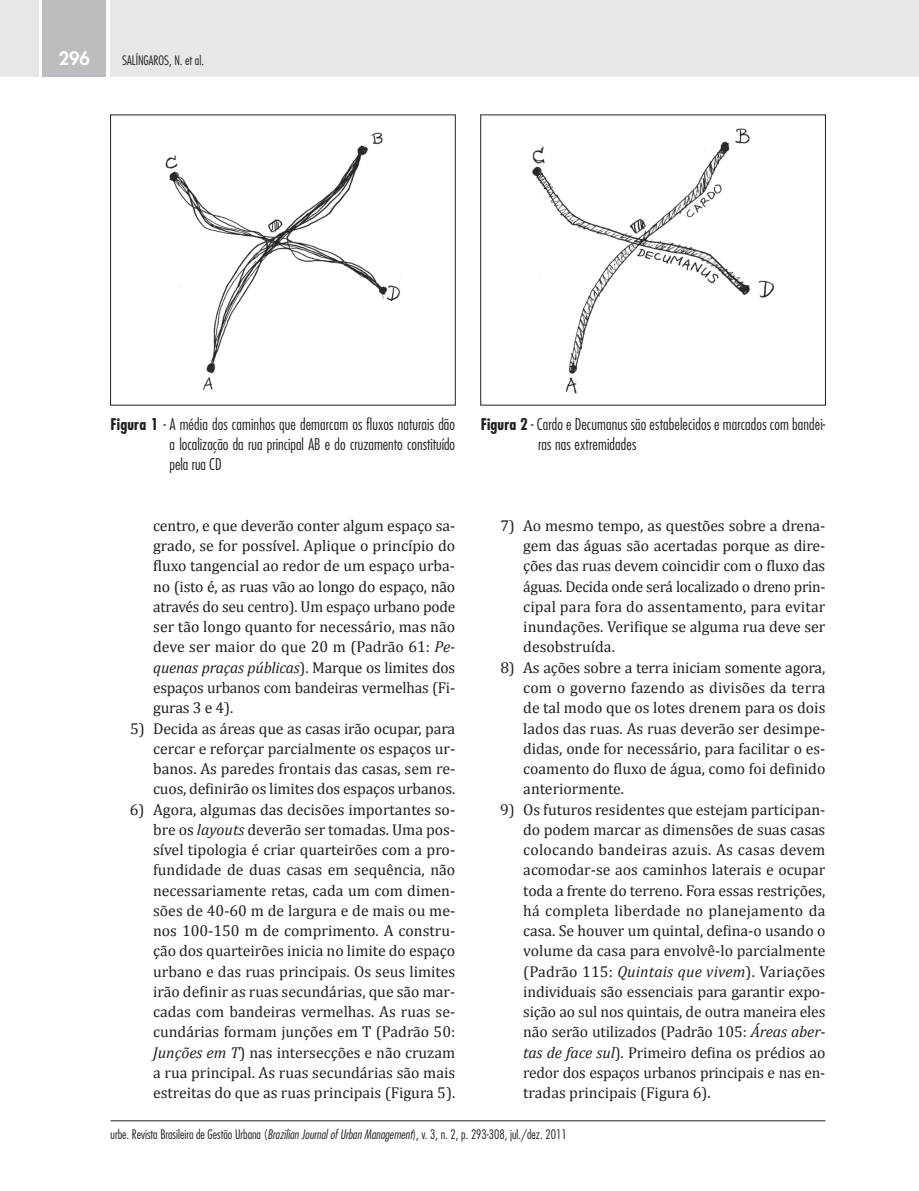
<style>
.page{position:relative;width:919px;height:1191px;background:#fff}
.page>*{position:absolute;margin:0;border:0;box-sizing:border-box;transform-origin:0 0}
.t1{font:800 18px "Futura Std";color:#fff}
.t2{font:15.75px/20.2px "Cambria";color:#231f20;text-align:justify}
.t3{font:300 condensed 15.75px/20.2px "Futura Std";letter-spacing:.01em;color:#231f20;text-align:justify}
.t4{font:300 condensed 12.75px "Futura Std";color:#231f20}
.s1{font-weight:700}
.s2{font-style:italic}
</style>
<div class="page">
<div style="left:111px;top:0;width:807px;height:77px;background:#e6e7e9"></div>
<div style="left:43px;top:0;width:63px;height:77px;background:#bcbdc0"></div>
<hr style="left:111px;top:1120px;width:714px;height:1px;background:#231f20">
<div style="left:0;top:0;width:38px;height:77px;background:#e6e7e9"></div>
<img style="left:165px;top:132px;width:237px;height:258px">
<img style="left:532px;top:128px;width:242px;height:266px">
<p class="t1" style="left:59px;top:50px;width:33px">296</p>
<p class="t4" style="left:122px;top:55px;width:83px">SALÍNGAROS, N. et al.</p>
<p class="t3" style="left:169px;top:415px;width:287px;text-indent:-59px"><span class="s1">Figura 1</span> - A média dos caminhos que demarcam os fluxos naturais dão a localização da rua principal AB e do cruzamento constituído pela rua CD</p>
<p class="t3" style="left:538px;top:415px;width:289px;text-indent:-57px"><span class="s1">Figura 2</span> - Cardo e Decumanus são estabelecidos e marcados com bandei&shy;ras nas extremidades</p>
<p class="t2" style="left:153px;top:515px;width:303px">centro, e que deverão conter algum espaço sa&shy;grado, se for possível. Aplique o princípio do fluxo tangencial ao redor de um espaço urba&shy;no (isto é, as ruas vão ao longo do espaço, não através do seu centro). Um espaço urbano pode ser tão longo quanto for necessário, mas não deve ser maior do que 20 m (Padrão 61: <span class="s2">Pe&shy;que nas praças públicas</span>). Marque os limites dos espaços urbanos com bandeiras vermelhas (Fi&shy;gu ras 3 e 4).</p>
<p class="t2" style="left:153px;top:717px;width:303px;text-indent:-23px">5) Decida as áreas que as casas irão ocupar, para cercar e reforçar parcialmente os espaços ur&shy;banos. As paredes frontais das casas, sem re&shy;cuos, definirão os limites dos espaços urbanos.</p>
<p class="t2" style="left:153px;top:798px;width:303px;text-indent:-23px">6) Agora, algumas das decisões importantes so&shy;bre os <span class="s2">layouts</span> deverão ser tomadas. Uma pos&shy;sível tipologia é criar quarteirões com a pro&shy;fundidade de duas casas em sequência, não necessariamente retas, cada um com dimen&shy;sões de 40-60 m de largura e de mais ou me&shy;nos 100-150 m de comprimento. A constru&shy;ção dos quarteirões inicia no limite do espaço urbano e das ruas principais. Os seus limites irão definir as ruas secundárias, que são mar&shy;cadas com bandeiras vermelhas. As ruas se&shy;cundárias formam junções em T (Padrão 50:<br><span class="s2">Junções em T</span>) nas intersecções e não cruzam a rua principal. As ruas secundárias são mais estreitas do que as ruas principais (Figura 5).</p>
<p class="t2" style="left:523px;top:515px;width:303px;text-indent:-23px">7) Ao mesmo tempo, as questões sobre a drena&shy;gem das águas são acertadas porque as dire&shy;ções das ruas devem coincidir com o fluxo das águas. Decida onde será localizado o dreno prin&shy;cipal para fora do assentamento, para evitar inundações. Verifique se alguma rua deve ser desobstruída.</p>
<p class="t2" style="left:523px;top:657px;width:303px;text-indent:-23px">8) As ações sobre a terra iniciam somente agora, com o governo fazendo as divisões da terra de tal modo que os lotes drenem para os dois lados das ruas. As ruas deverão ser desimpe&shy;didas, onde for necessário, para facilitar o es&shy;coamento do fluxo de água, como foi definido anteriormente.</p>
<p class="t2" style="left:523px;top:798px;width:304px;text-indent:-23px">9) Os futuros residentes que estejam participan&shy;do podem marcar as dimensões de suas casas colocando bandeiras azuis. As casas devem acomodar-se aos caminhos laterais e ocupar toda a frente do terreno. Fora essas restrições, há completa liberdade no planejamento da casa. Se houver um quintal, defina-o usando o volume da casa para envolvê-lo parcialmente (Padrão 115: <span class="s2">Quintais que vivem</span>). Variações individuais são essenciais para garantir expo&shy;sição ao sul nos quintais, de outra maneira eles não serão utilizados (Padrão 105: <span class="s2">Áreas aber&shy;tas de face sul</span>). Primeiro defina os prédios ao redor dos espaços urbanos principais e nas en&shy;tradas principais (Figura 6).</p>
<p class="t4" style="left:111px;top:1128px;width:457px">urbe. Revista Brasileira de Gestão Urbana (<span class="s2">Brazilian Journal of Urban Management</span>), v. 3, n. 2, p. 293-308, jul./dez. 2011</p>
</div>
